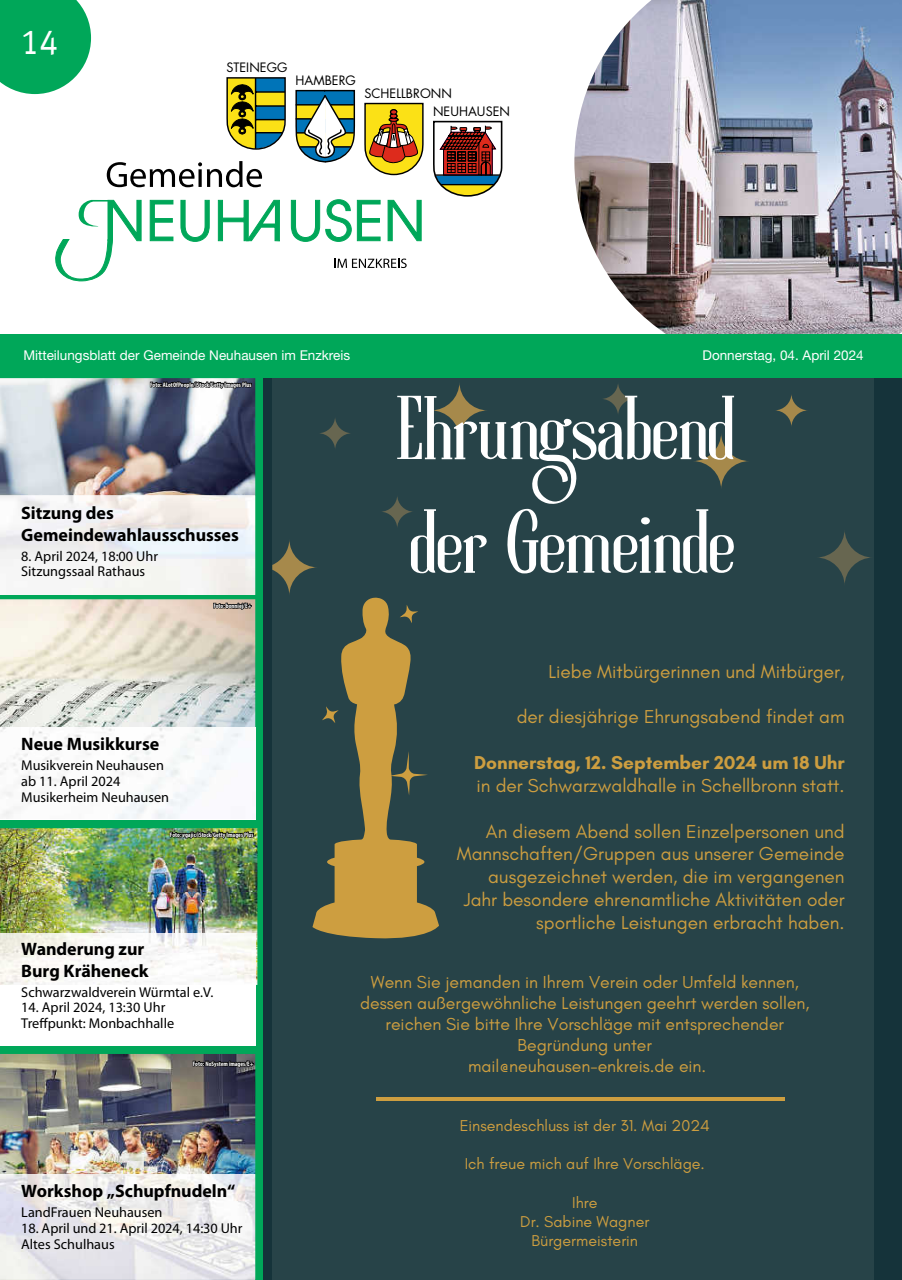
<style>
.page{position:relative;width:902px;height:1280px;background:#fff}
.page>*{position:absolute;margin:0;border:0;box-sizing:border-box;transform-origin:0 0}
.t1{font:81.45px/113.6px "Roller Coaster";color:#fff}
.t2{font:34.5px "Meta Plus Normal Caps";color:#fff}
.t3{font:19.05px/22.8px "Glacial Indifference";color:#cd9e40;text-align:right}
.t4{font:700 19.05px "Glacial Indifference";color:#cd9e40}
.t5{font:700 18px/21.6px "Myriad Pro";letter-spacing:-.005em;color:#000}
.t6{font:17.55px/21px "Glacial Indifference";color:#cd9e40;text-align:center}
.t7{font:16.05px/19.2px "Glacial Indifference";color:#cd9e40;text-align:center}
.t8{font:14.25px/15.8px "Myriad Pro";color:#000}
.t9{font:13.5px "Helvetica Neue LT Pro";color:#fff}
.t10{font:12.6px/17.7px "Futura";letter-spacing:.005em;color:#000}
.t11{font:700 condensed 6.45px "Myriad Pro";color:#fff}
</style>
<div class="page">
<div style="left:0;top:595px;width:255px;height:8px;background:#00a759"></div>
<div style="left:0;top:820px;width:255px;height:9px;background:#00a759"></div>
<div style="left:0;top:1046px;width:255px;height:8px;background:#00a759"></div>
<div style="left:255px;top:378px;width:9px;height:901px;background:#00a759"></div>
<img style="left:574px;top:0;width:327px;height:334px">
<svg style="left:0;top:0;width:91px;height:94px;background:#1db16b"></svg>
<div style="left:0;top:334px;width:901px;height:44px;background:#00a759"></div>
<svg style="left:334px;top:259px;width:72px;height:9px"></svg>
<svg style="left:107px;top:161px;width:155px;height:26px"></svg>
<svg style="left:149px;top:200px;width:24px;height:41px"></svg>
<svg style="left:180px;top:200px;width:30px;height:42px"></svg>
<svg style="left:218px;top:200px;width:62px;height:42px"></svg>
<svg style="left:291px;top:199px;width:90px;height:43px"></svg>
<svg style="left:387px;top:200px;width:35px;height:41px"></svg>
<svg style="left:55px;top:200px;width:87px;height:82px"></svg>
<hr style="left:111px;top:205px;width:2px;height:35px;background:#00a759">
<svg style="left:226px;top:77px;width:60px;height:73px;background:#83914a"></svg>
<svg style="left:295px;top:89px;width:61px;height:74px"></svg>
<svg style="left:364px;top:102px;width:60px;height:74px;background:#c99f3b"></svg>
<svg style="left:433px;top:120px;width:70px;height:77px"></svg>
<img style="left:0;top:1054px;width:255px;height:226px">
<img style="left:0;top:828px;width:257px;height:157px">
<img style="left:0;top:599px;width:255px;height:128px">
<img style="left:0;top:378px;width:255px;height:117px">
<div style="left:264px;top:378px;width:637px;height:901px;background:#15333a"></div>
<img style="left:0;top:727px;width:243px;height:91px">
<img style="left:0;top:933px;width:255px;height:52px">
<img style="left:0;top:1174px;width:255px;height:105px">
<div style="left:272px;top:378px;width:601px;height:901px;background:#274348"></div>
<hr style="left:376px;top:1097px;width:408px;height:3px;background:#cd9e40">
<svg style="left:272px;top:540px;width:167px;height:399px"></svg>
<svg style="left:318px;top:416px;width:34px;height:34px"></svg>
<svg style="left:431px;top:382px;width:57px;height:57px"></svg>
<svg style="left:601px;top:382px;width:33px;height:34px"></svg>
<svg style="left:692px;top:433px;width:57px;height:56px"></svg>
<svg style="left:774px;top:393px;width:34px;height:34px"></svg>
<svg style="left:816px;top:529px;width:57px;height:57px"></svg>
<svg style="left:380px;top:495px;width:34px;height:33px"></svg>
<svg style="left:149px;top:378px;width:104px;height:23px"></svg>
<svg style="left:212px;top:602px;width:40px;height:9px"></svg>
<img style="left:169px;top:831px;width:86px;height:20px">
<svg style="left:192px;top:1054px;width:63px;height:24px;background:#3b3a44"></svg>
<h2 class="t2" style="left:21px;top:22px;width:39px">14</h2>
<p class="t10" style="left:226px;top:59px;width:62px">STEINEGG</p>
<p class="t10" style="left:295px;top:71px;width:62px">HAMBERG</p>
<p class="t10" style="left:433px;top:84px;width:79px;text-indent:-69px">SCHELLBRONN<br>NEUHAUSEN</p>
<p class="t9" style="left:23px;top:347px;width:328px">Mitteilungsblatt der Gemeinde Neuhausen im Enzkreis</p>
<p class="t9" style="left:702px;top:347px;width:163px">Donnerstag, 04. April 2024</p>
<p class="t11" style="left:150px;top:380px;width:103px">Foto: ALotOfPeople/iStock/Getty Images Plus</p>
<p class="t5" style="left:21px;top:501px;width:219px">Sitzung des<br>Gemeindewahlausschusses</p>
<p class="t8" style="left:21px;top:548px;width:138px">8. April 2024, 18:00 Uhr<br>Sitzungssaal Rathaus</p>
<p class="t11" style="left:213px;top:602px;width:40px">Foto: bonniej/E+</p>
<p class="t5" style="left:21px;top:733px;width:139px">Neue Musikkurse</p>
<p class="t8" style="left:21px;top:757px;width:149px">Musikverein Neuhausen ab 11. April 2024<br>Musikerheim Neuhausen</p>
<p class="t11" style="left:170px;top:831px;width:85px">Foto: vgajic/iStock/Getty Images Plus</p>
<p class="t5" style="left:21px;top:937px;width:129px">Wanderung zur<br>Burg Kräheneck</p>
<p class="t8" style="left:21px;top:984px;width:193px">Schwarzwaldverein Würmtal e.V.</p>
<p class="t8" style="left:21px;top:999px;width:154px">14. April 2024, 13:30 Uhr<br>Treffpunkt: Monbachhalle</p>
<p class="t11" style="left:193px;top:1059px;width:62px">Foto: NoSystem images/E+</p>
<p class="t5" style="left:21px;top:1180px;width:215px">Workshop „Schupfnudeln“</p>
<p class="t8" style="left:21px;top:1204px;width:143px">LandFrauen Neuhausen</p>
<p class="t8" style="left:21px;top:1220px;width:223px">18. April und 21. April 2024, 14:30 Uhr<br>Altes Schulhaus</p>
<h1 class="t1" style="left:397px;top:374px;width:340px">Ehrungsabend der Gemeinde</h1>
<p class="t3" style="left:548px;top:660px;width:298px">Liebe Mitbürgerinnen und Mitbürger,</p>
<p class="t3" style="left:516px;top:706px;width:329px">der diesjährige Ehrungsabend findet am</p>
<p class="t4" style="left:474px;top:751px;width:372px">Donnerstag, 12. September 2024 um 18 Uhr</p>
<p class="t3" style="left:476px;top:774px;width:369px">in der Schwarzwaldhalle in Schellbronn statt.</p>
<p class="t3" style="left:457px;top:820px;width:389px">An diesem Abend sollen Einzelpersonen und Mannschaften/Gruppen aus unserer Gemeinde ausgezeichnet werden, die im vergangenen Jahr besondere ehrenamtliche Aktivitäten oder sportliche Leistungen erbracht haben.</p>
<p class="t6" style="left:360px;top:972px;width:451px">Wenn Sie jemanden in Ihrem Verein oder Umfeld kennen, dessen außergewöhnliche Leistungen geehrt werden sollen, reichen Sie bitte Ihre Vorschläge mit entsprechender Begründung unter<br>mail@neuhausen-enkreis.de ein.</p>
<p class="t7" style="left:459px;top:1116px;width:252px">Einsendeschluss ist der 31. Mai 2024</p>
<p class="t7" style="left:464px;top:1154px;width:242px">Ich freue mich auf Ihre Vorschläge.</p>
<p class="t7" style="left:520px;top:1193px;width:131px">Ihre<br>Dr. Sabine Wagner<br>Bürgermeisterin</p>
</div>
